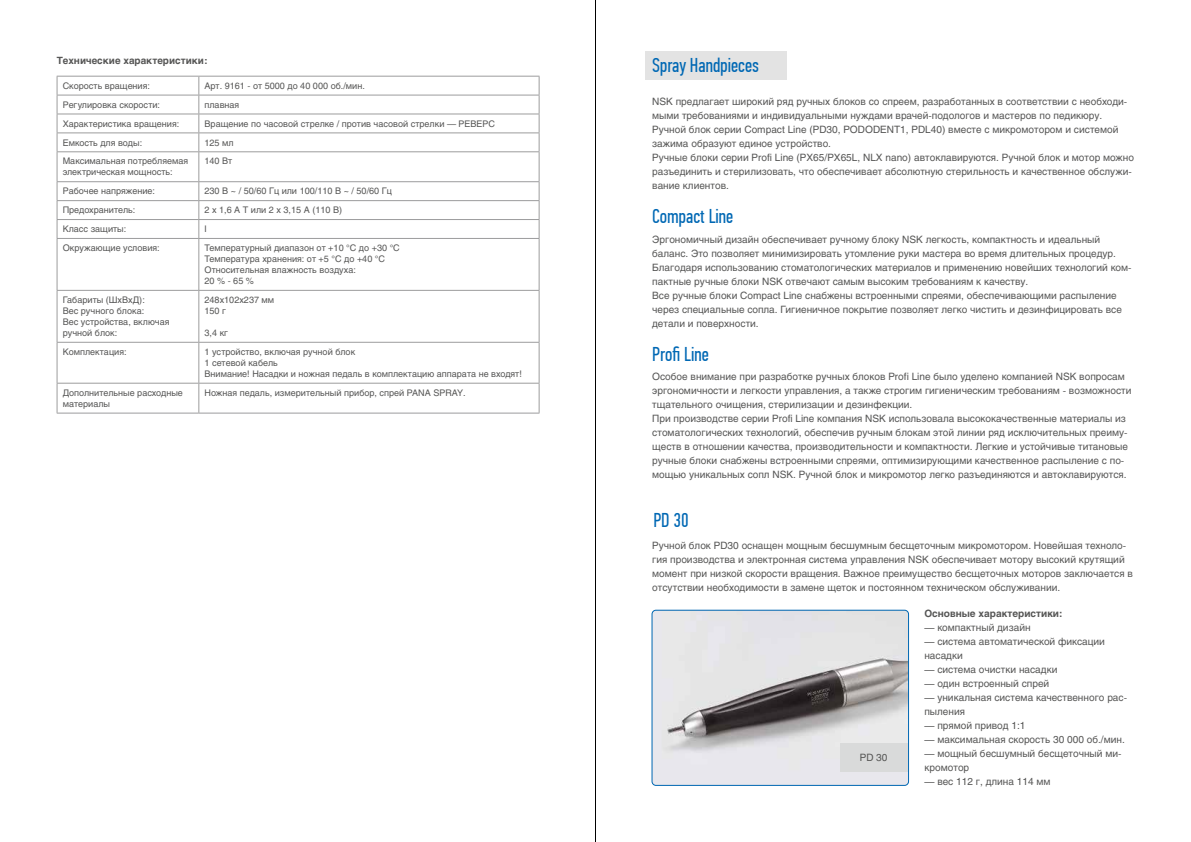
<style>
.page{position:relative;width:1191px;height:842px;background:#fff}
.page>*{position:absolute;margin:0;border:0;box-sizing:border-box;transform-origin:0 0}
.t1{font:20px "PF Din Text Comp Pro";color:#0068b4}
.t2{font:10px/14px "Helios C";color:#565655}
.t3{font:700 10px "Helvetica";color:#565655}
.t4{font:700 10px "Helios C";color:#565655}
.t5{font:9px/11px "Helios C";color:#565655}
</style>
<div class="page">
<img style="left:653px;top:610px;width:255px;height:174px">
<div style="left:840px;top:743px;width:68px;height:29px;background:#d9dada"></div>
<div style="left:651px;top:610px;width:258px;height:176px;border:1px solid #0068b4;border-radius:4px"></div>
<div style="left:645px;top:52px;width:141px;height:28px;background:#e3e3e3"></div>
<hr style="left:57px;top:95px;width:142px;height:1px;background:#9c9c9d">
<hr style="left:199px;top:95px;width:340px;height:1px;background:#9c9c9d">
<hr style="left:57px;top:114px;width:142px;height:1px;background:#9c9c9d">
<hr style="left:199px;top:114px;width:340px;height:1px;background:#9c9c9d">
<hr style="left:57px;top:133px;width:142px;height:1px;background:#9c9c9d">
<hr style="left:199px;top:133px;width:340px;height:1px;background:#9c9c9d">
<hr style="left:57px;top:151px;width:142px;height:1px;background:#9c9c9d">
<hr style="left:199px;top:151px;width:340px;height:1px;background:#9c9c9d">
<hr style="left:57px;top:181px;width:142px;height:1px;background:#9c9c9d">
<hr style="left:199px;top:181px;width:340px;height:1px;background:#9c9c9d">
<hr style="left:57px;top:200px;width:142px;height:1px;background:#9c9c9d">
<hr style="left:199px;top:200px;width:340px;height:1px;background:#9c9c9d">
<hr style="left:57px;top:219px;width:142px;height:1px;background:#9c9c9d">
<hr style="left:199px;top:219px;width:340px;height:1px;background:#9c9c9d">
<svg style="left:198px;top:77px;width:1px;height:161px"></svg>
<hr style="left:57px;top:238px;width:142px;height:1px;background:#9c9c9d">
<hr style="left:199px;top:238px;width:340px;height:1px;background:#9c9c9d">
<hr style="left:198px;top:239px;width:1px;height:51px;background:#9c9c9d">
<hr style="left:57px;top:290px;width:142px;height:1px;background:#9c9c9d">
<hr style="left:199px;top:290px;width:340px;height:1px;background:#9c9c9d">
<hr style="left:198px;top:291px;width:1px;height:51px;background:#9c9c9d">
<hr style="left:57px;top:342px;width:142px;height:1px;background:#9c9c9d">
<hr style="left:199px;top:342px;width:340px;height:1px;background:#9c9c9d">
<hr style="left:198px;top:343px;width:1px;height:40px;background:#9c9c9d">
<hr style="left:57px;top:383px;width:142px;height:1px;background:#9c9c9d">
<hr style="left:199px;top:383px;width:340px;height:1px;background:#9c9c9d">
<hr style="left:198px;top:383px;width:1px;height:30px;background:#9c9c9d">
<hr style="left:57px;top:76px;width:142px;height:1px;background:#9c9c9d">
<hr style="left:199px;top:76px;width:340px;height:1px;background:#9c9c9d">
<svg style="left:57px;top:77px;width:1px;height:161px"></svg>
<svg style="left:539px;top:77px;width:1px;height:161px"></svg>
<hr style="left:57px;top:239px;width:1px;height:51px;background:#9c9c9d">
<hr style="left:539px;top:239px;width:1px;height:51px;background:#9c9c9d">
<hr style="left:57px;top:291px;width:1px;height:51px;background:#9c9c9d">
<hr style="left:539px;top:291px;width:1px;height:51px;background:#9c9c9d">
<hr style="left:57px;top:343px;width:1px;height:40px;background:#9c9c9d">
<hr style="left:539px;top:343px;width:1px;height:40px;background:#9c9c9d">
<hr style="left:57px;top:383px;width:1px;height:30px;background:#9c9c9d">
<hr style="left:539px;top:383px;width:1px;height:30px;background:#9c9c9d">
<hr style="left:57px;top:413px;width:142px;height:1px;background:#9c9c9d">
<hr style="left:199px;top:413px;width:340px;height:1px;background:#9c9c9d">
<hr style="left:595px;top:0;width:1px;height:842px;background:#000">
<p class="t3" style="left:57px;top:53px;width:152px">Технические характеристики:</p>
<p class="t5" style="left:63px;top:80px;width:89px">Скорость вращения:</p>
<p class="t5" style="left:204px;top:80px;width:162px">Арт. 9161 - от 5000 до 40 000 об./мин.</p>
<p class="t5" style="left:63px;top:99px;width:99px">Регулировка скорости:</p>
<p class="t5" style="left:204px;top:99px;width:36px">плавная</p>
<p class="t5" style="left:63px;top:118px;width:118px">Характеристика вращения:</p>
<p class="t5" style="left:204px;top:118px;width:292px">Вращение по часовой стрелке / против часовой стрелки — РЕВЕРС</p>
<p class="t5" style="left:63px;top:137px;width:81px">Емкость для воды:</p>
<p class="t5" style="left:204px;top:137px;width:31px">125 мл</p>
<p class="t5" style="left:63px;top:156px;width:127px">Максимальная потребляемая электрическая мощность:</p>
<p class="t5" style="left:204px;top:156px;width:29px">140 Вт</p>
<p class="t5" style="left:63px;top:186px;width:94px">Рабочее напряжение:</p>
<p class="t5" style="left:204px;top:186px;width:189px">230 В ~ / 50/60 Гц или 100/110 В ~ / 50/60 Гц</p>
<p class="t5" style="left:63px;top:205px;width:74px">Предохранитель:</p>
<p class="t5" style="left:204px;top:205px;width:139px">2 x 1,6 A T или 2 x 3,15 A (110 В)</p>
<p class="t5" style="left:63px;top:223px;width:65px">Класс защиты:</p>
<p class="t5" style="left:204px;top:223px;width:4px">I</p>
<p class="t5" style="left:63px;top:242px;width:99px">Окружающие условия:</p>
<p class="t5" style="left:204px;top:242px;width:197px">Температурный диапазон от +10 °C до +30 °С<br>Температура хранения: от +5 °C до +40 °C<br>Относительная влажность воздуха:<br>20%- 65%</p>
<p class="t5" style="left:63px;top:294px;width:108px">Габариты (ШxВxД):<br>Вес ручного блока:<br>Вес устройства, включая ручной блок:</p>
<p class="t5" style="left:204px;top:294px;width:71px">248x102x237 мм<br>150 г</p>
<p class="t5" style="left:204px;top:327px;width:25px">3,4 кг</p>
<p class="t5" style="left:63px;top:346px;width:65px">Комплектация:</p>
<p class="t5" style="left:204px;top:346px;width:319px">1 устройство, включая ручной блок<br>1 сетевой кабель<br>Внимание! Насадки и ножная педаль в комплектацию аппарата не входят!</p>
<p class="t5" style="left:63px;top:387px;width:122px">Дополнительные расходные материалы</p>
<p class="t5" style="left:204px;top:387px;width:263px">Ножная педаль, измерительный прибор, спрей PANA SPRAY.</p>
<h1 class="t1" style="left:652px;top:53px;width:108px">Spray Handpieces</h1>
<p class="t2" style="left:652px;top:95px;width:483px">NSK предлагает широкий ряд ручных блоков со спреем, разработанных в соответствии с необходи&shy;мыми требованиями и индивидуальными нуждами врачей-подологов и мастеров по педикюру.<br>Ручной блок серии Compact Line (PD30, PODODENT1, PDL40) вместе с микромотором и системой зажима образуют единое устройство.<br>Ручные блоки серии Profi Line (PX65/PX65L, NLX nano) автоклавируются. Ручной блок и мотор можно разъединить и стерилизовать, что обеспечивает абсолютную стерильность и качественное обслужи&shy;вание клиентов.</p>
<h1 class="t1" style="left:652px;top:205px;width:83px">Compact Line</h1>
<p class="t2" style="left:652px;top:232px;width:481px">Эргономичный дизайн обеспечивает ручному блоку NSK легкость, компактность и идеальный баланс. Это позволяет минимизировать утомление руки мастера во время длительных процедур.<br>Благодаря использованию стоматологических материалов и применению новейших технологий ком&shy;пактные ручные блоки NSK отвечают самым высоким требованиям к качеству.<br>Все ручные блоки Compact Line снабжены встроенными спреями, обеспечивающими распыление через специальные сопла. Гигиеничное покрытие позволяет легко чистить и дезинфицировать все детали и поверхности.</p>
<h1 class="t1" style="left:652px;top:342px;width:58px">Profi Line</h1>
<p class="t2" style="left:652px;top:370px;width:481px">Особое внимание при разработке ручных блоков Profi Line было уделено компанией NSK вопросам эргономичности и легкости управления, а также строгим гигиеническим требованиям - возможности тщательного очищения, стерилизации и дезинфекции.<br>При производстве серии Profi Line компания NSK использовала высококачественные материалы из стоматологических технологий, обеспечив ручным блокам этой линии ряд исключительных преиму&shy;ществ в отношении качества, производительности и компактности. Легкие и устойчивые титановые ручные блоки снабжены встроенными спреями, оптимизирующими качественное распыление с по&shy;мощью уникальных сопл NSK. Ручной блок и микромотор легко разъединяются и автоклавируются.</p>
<h1 class="t1" style="left:653px;top:508px;width:37px">PD 30</h1>
<p class="t2" style="left:652px;top:538px;width:482px">Ручной блок PD30 оснащен мощным бесшумным бесщеточным микромотором. Новейшая техноло&shy;гия производства и электронная система управления NSK обеспечивает мотору высокий крутящий момент при низкой скорости вращения. Важное преимущество бесщеточных моторов заключается в отсутствии необходимости в замене щеток и постоянном техническом обслуживании.</p>
<p class="t2" style="left:859px;top:750px;width:29px">PD 30</p>
<p class="t4" style="left:924px;top:607px;width:140px">Основные характеристики:</p>
<p class="t2" style="left:924px;top:620px;width:108px">— компактный дизайн</p>
<p class="t2" style="left:924px;top:634px;width:182px">— система автоматической фиксации насадки</p>
<p class="t2" style="left:924px;top:662px;width:134px">— система очистки насадки</p>
<p class="t2" style="left:924px;top:676px;width:126px">— один встроенный спрей</p>
<p class="t2" style="left:924px;top:690px;width:204px">— уникальная система качественного рас&shy;пыления</p>
<p class="t2" style="left:924px;top:718px;width:103px">— прямой привод 1:1</p>
<p class="t2" style="left:924px;top:732px;width:202px">— максимальная скорость 30 000 об./мин.</p>
<p class="t2" style="left:924px;top:746px;width:199px">— мощный бесшумный бесщеточный ми&shy;кромотор</p>
<p class="t2" style="left:924px;top:774px;width:128px">— вес 112 г, длина 114 мм</p>
</div>
